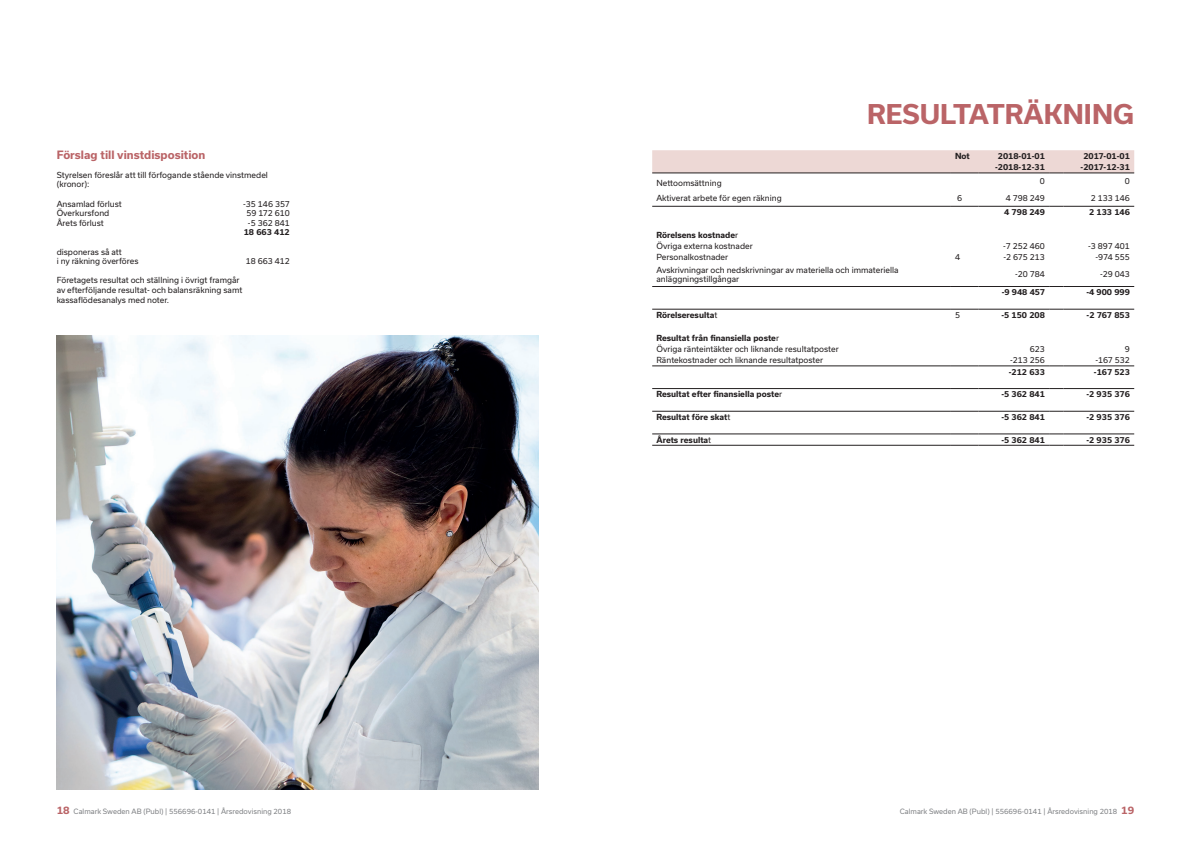
<style>
.page{position:relative;width:1191px;height:842px;background:#fff}
.page>*{position:absolute;margin:0;border:0;box-sizing:border-box;transform-origin:0 0}
.t1{font:700 26px "Usual";color:#ba6467}
.heading_3{font:700 11px "Usual";color:#ba6467}
.A50{font:8px/9.6px "Usual";color:#231f20}
.A50-2{font:700 8px "Usual";color:#231f20}
.t2{font:7px "Usual";color:#808285}
.s1{font-weight:400}
.s2{font-weight:700;font-size:10px;color:#ba6467}
</style>
<div class="page">
<img style="left:57px;top:336px;width:482px;height:453px">
<svg style="left:652px;top:150px;width:482px;height:23px;background:#e8d4d1"></svg>
<hr style="left:1063px;top:172px;width:71px;height:1px;background:#231f20">
<hr style="left:652px;top:206px;width:299px;height:1px;background:#231f20">
<svg style="left:951px;top:206px;width:27px;height:1px"></svg>
<hr style="left:978px;top:206px;width:71px;height:1px;background:#231f20">
<svg style="left:1049px;top:206px;width:14px;height:1px"></svg>
<hr style="left:1063px;top:206px;width:71px;height:1px;background:#231f20">
<hr style="left:652px;top:286px;width:299px;height:1px;background:#231f20">
<svg style="left:951px;top:286px;width:27px;height:1px"></svg>
<hr style="left:978px;top:286px;width:71px;height:1px;background:#231f20">
<svg style="left:1049px;top:286px;width:14px;height:1px"></svg>
<hr style="left:1063px;top:286px;width:71px;height:1px;background:#231f20">
<hr style="left:652px;top:309px;width:299px;height:1px;background:#231f20">
<svg style="left:951px;top:309px;width:27px;height:1px"></svg>
<hr style="left:978px;top:309px;width:71px;height:1px;background:#231f20">
<svg style="left:1049px;top:309px;width:14px;height:1px"></svg>
<hr style="left:1063px;top:309px;width:71px;height:1px;background:#231f20">
<hr style="left:652px;top:365px;width:299px;height:1px;background:#231f20">
<svg style="left:951px;top:365px;width:27px;height:1px"></svg>
<hr style="left:978px;top:365px;width:71px;height:1px;background:#231f20">
<svg style="left:1049px;top:365px;width:14px;height:1px"></svg>
<hr style="left:1063px;top:365px;width:71px;height:1px;background:#231f20">
<hr style="left:652px;top:388px;width:299px;height:1px;background:#231f20">
<svg style="left:951px;top:388px;width:27px;height:1px"></svg>
<hr style="left:978px;top:388px;width:71px;height:1px;background:#231f20">
<svg style="left:1049px;top:388px;width:14px;height:1px"></svg>
<hr style="left:1063px;top:388px;width:71px;height:1px;background:#231f20">
<hr style="left:652px;top:411px;width:299px;height:1px;background:#231f20">
<svg style="left:951px;top:411px;width:27px;height:1px"></svg>
<hr style="left:978px;top:411px;width:71px;height:1px;background:#231f20">
<svg style="left:1049px;top:411px;width:14px;height:1px"></svg>
<hr style="left:1063px;top:411px;width:71px;height:1px;background:#231f20">
<hr style="left:652px;top:433px;width:299px;height:1px;background:#231f20">
<svg style="left:951px;top:433px;width:27px;height:1px"></svg>
<hr style="left:978px;top:433px;width:71px;height:1px;background:#231f20">
<svg style="left:1049px;top:433px;width:14px;height:1px"></svg>
<hr style="left:1063px;top:433px;width:71px;height:1px;background:#231f20">
<hr style="left:652px;top:445px;width:299px;height:1px;background:#231f20">
<svg style="left:951px;top:445px;width:27px;height:1px"></svg>
<hr style="left:978px;top:445px;width:71px;height:1px;background:#231f20">
<svg style="left:1049px;top:445px;width:14px;height:1px"></svg>
<hr style="left:1063px;top:445px;width:71px;height:1px;background:#231f20">
<p class="heading_3" style="left:57px;top:148px;width:150px">Förslag till vinstdisposition</p>
<p class="A50" style="left:57px;top:170px;width:213px">Styrelsen föreslår att till förfogande stående vinstmedel (kronor):</p>
<p class="A50" style="left:57px;top:199px;width:67px">Ansamlad förlust</p>
<p class="A50" style="left:243px;top:199px;width:48px">-35 146 357</p>
<p class="A50" style="left:57px;top:208px;width:54px">Överkursfond</p>
<p class="A50" style="left:246px;top:208px;width:45px">59 172 610</p>
<p class="A50" style="left:57px;top:218px;width:49px">Årets förlust</p>
<p class="A50" style="left:248px;top:218px;width:43px">-5 362 841</p>
<p class="A50-2" style="left:244px;top:228px;width:48px">18 663 412</p>
<p class="A50" style="left:57px;top:247px;width:67px">disponeras så att</p>
<p class="A50" style="left:57px;top:256px;width:83px">i ny räkning överföres</p>
<p class="A50" style="left:246px;top:256px;width:46px">18 663 412</p>
<p class="A50" style="left:57px;top:275px;width:187px">Företagets resultat och ställning i övrigt framgår av efterföljande resultat- och balansräkning samt kassaflödesanalys med noter.</p>
<p class="t1" style="left:867px;top:100px;width:269px">RESULTATRÄKNING</p>
<p class="A50-2" style="left:955px;top:151px;width:16px">Not</p>
<p class="A50-2" style="left:997px;top:151px;width:49px">2018-01-01</p>
<p class="A50-2" style="left:1083px;top:151px;width:48px">2017-01-01</p>
<p class="A50-2" style="left:995px;top:162px;width:51px">-2018-12-31</p>
<p class="A50-2" style="left:1080px;top:162px;width:51px">-2017-12-31</p>
<p class="A50" style="left:656px;top:179px;width:67px">Nettoomsättning</p>
<p class="A50" style="left:1040px;top:177px;width:7px">0</p>
<p class="A50" style="left:1125px;top:177px;width:7px">0</p>
<p class="A50" style="left:656px;top:193px;width:127px">Aktiverat arbete för egen räkning</p>
<p class="A50" style="left:957px;top:193px;width:7px">6</p>
<p class="A50" style="left:1006px;top:193px;width:40px">4 798 249</p>
<p class="A50" style="left:1091px;top:193px;width:41px">2 133 146</p>
<p class="A50-2" style="left:1004px;top:208px;width:42px">4 798 249</p>
<p class="A50-2" style="left:1089px;top:208px;width:42px">2 133 146</p>
<p class="A50-2" style="left:656px;top:230px;width:83px">Rörelsens kostnade<span class="s1">r</span></p>
<p class="A50" style="left:656px;top:241px;width:98px">Övriga externa kostnader</p>
<p class="A50" style="left:1003px;top:241px;width:43px">-7 252 460</p>
<p class="A50" style="left:1088px;top:241px;width:43px">-3 897 401</p>
<p class="A50" style="left:656px;top:252px;width:73px">Personalkostnader</p>
<p class="A50" style="left:955px;top:252px;width:7px">4</p>
<p class="A50" style="left:1003px;top:252px;width:43px">-2 675 213</p>
<p class="A50" style="left:1095px;top:252px;width:36px">-974 555</p>
<p class="A50" style="left:656px;top:265px;width:243px">Avskrivningar och nedskrivningar av materiella och immateriella anläggningstillgångar</p>
<p class="A50" style="left:1015px;top:270px;width:31px">-20 784</p>
<p class="A50" style="left:1100px;top:270px;width:31px">-29 043</p>
<p class="A50-2" style="left:1001px;top:288px;width:45px">-9 948 457</p>
<p class="A50-2" style="left:1086px;top:288px;width:45px">-4 900 999</p>
<p class="A50-2" style="left:656px;top:310px;width:62px">Rörelseresulta<span class="s1">t</span></p>
<p class="A50" style="left:955px;top:310px;width:7px">5</p>
<p class="A50-2" style="left:1001px;top:310px;width:45px">-5 150 208</p>
<p class="A50-2" style="left:1086px;top:310px;width:45px">-2 767 853</p>
<p class="A50-2" style="left:656px;top:333px;width:124px">Resultat från finansiella poste<span class="s1">r</span></p>
<p class="A50" style="left:656px;top:344px;width:184px">Övriga ränteintäkter och liknande resultatposter</p>
<p class="A50" style="left:1030px;top:344px;width:17px">623</p>
<p class="A50" style="left:1125px;top:344px;width:7px">9</p>
<p class="A50" style="left:656px;top:355px;width:168px">Räntekostnader och liknande resultatposter</p>
<p class="A50" style="left:1010px;top:355px;width:36px">-213 256</p>
<p class="A50" style="left:1095px;top:355px;width:36px">-167 532</p>
<p class="A50-2" style="left:1008px;top:367px;width:38px">-212 633</p>
<p class="A50-2" style="left:1094px;top:367px;width:37px">-167 523</p>
<p class="A50-2" style="left:656px;top:390px;width:127px">Resultat efter finansiella poste<span class="s1">r</span></p>
<p class="A50-2" style="left:1001px;top:390px;width:45px">-5 362 841</p>
<p class="A50-2" style="left:1086px;top:390px;width:45px">-2 935 376</p>
<p class="A50-2" style="left:656px;top:413px;width:75px">Resultat före skat<span class="s1">t</span></p>
<p class="A50-2" style="left:1001px;top:413px;width:45px">-5 362 841</p>
<p class="A50-2" style="left:1086px;top:413px;width:45px">-2 935 376</p>
<p class="A50-2" style="left:656px;top:435px;width:56px">Årets resulta<span class="s1">t</span></p>
<p class="A50-2" style="left:1001px;top:435px;width:45px">-5 362 841</p>
<p class="A50-2" style="left:1086px;top:435px;width:45px">-2 935 376</p>
<p class="t2" style="left:57px;top:807px;width:236px"><span class="s2">18</span> Calmark Sweden AB (Publ) | 556696-0141 | Årsredovisning 2018</p>
<p class="t2" style="left:900px;top:807px;width:236px">Calmark Sweden AB (Publ) | 556696-0141 | Årsredovisning 2018 <span class="s2">19</span></p>
</div>
